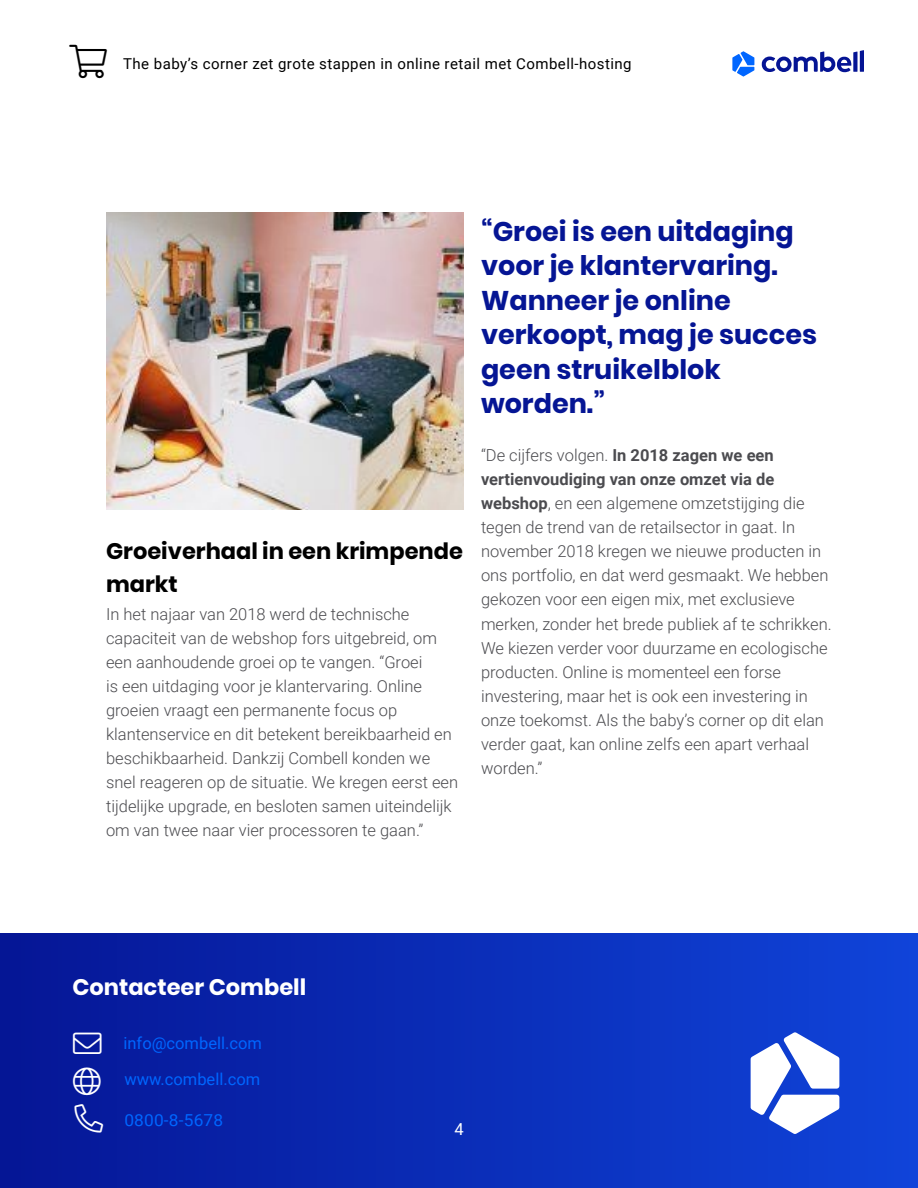
<style>
.page{position:relative;width:918px;height:1188px;background:#fff}
.page>*{position:absolute;margin:0;border:0;box-sizing:border-box;transform-origin:0 0}
.t1{font:300 33.45px "Font Awesome 5 Pro";color:#000}
.t2{font:700 27px/34.5px "Poppins";color:#051594}
.t3{font:700 22.5px/33px "Poppins";color:#000}
.t4{font:700 22.5px "Poppins";color:#fff}
.t5{font:300 16.5px/24px "Roboto";color:#4b4b4f}
.t6{font:16.5px "Roboto";color:#06f}
.t7{font:16.5px "Roboto";color:#06f;scale:1.05 1}
.t8{font:16.5px "Roboto";color:#fff}
.t9{font:15px "Roboto";letter-spacing:.03em;color:#000}
.s1{font-weight:700}
.s2{color:#fff}
</style>
<div class="page">
<svg style="left:762px;top:50px;width:102px;height:22px"></svg>
<svg style="left:732px;top:51px;width:22px;height:26px"></svg>
<div style="left:0;top:934px;width:918px;height:254px;background:linear-gradient(to right,#051595,#1044da)"></div>
<svg style="left:751px;top:1032px;width:88px;height:102px"></svg>
<img style="left:106px;top:213px;width:357px;height:297px">
<svg style="left:73px;top:1033px;width:29px;height:21px"></svg>
<svg style="left:73px;top:1068px;width:28px;height:27px"></svg>
<svg style="left:75px;top:1104px;width:28px;height:29px"></svg>
<h1 class="t1" style="left:70px;top:45px;width:39px">▲□■▼</h1>
<p class="t9" style="left:123px;top:53px;width:510px">The baby’s corner zet grote stappen in online retail met Combell-hosting</p>
<h3 class="t3" style="left:106px;top:535px;width:358px">Groeiverhaal in een krimpende markt</h3>
<p class="t5" style="left:106px;top:602px;width:354px">In het najaar van 2018 werd de technische capaciteit van de webshop fors uitgebreid, om een aanhoudende groei op te vangen. “Groei<br>is een uitdaging voor je klantervaring. Online groeien vraagt een permanente focus op klantenservice en dit betekent bereikbaarheid en beschikbaarheid. Dankzij Combell konden we snel reageren op de situatie. We kregen eerst een tijdelijke upgrade, en besloten samen uiteindelijk om van twee naar vier processoren te gaan.”</p>
<h2 class="t2" style="left:481px;top:214px;width:338px">“Groei is een uitdaging voor je klantervaring.<br>Wanneer je online verkoopt, mag je succes geen struikelblok worden.”</h2>
<p class="t5" style="left:481px;top:443px;width:352px">“De cijfers volgen. <span class="s1">In 2018 zagen we een vertienvoudiging van onze omzet via de webshop</span>, en een algemene omzetstijging die tegen de trend van de retailsector in gaat. In november 2018 kregen we nieuwe producten in ons portfolio, en dat werd gesmaakt. We hebben gekozen voor een eigen mix, met exclusieve merken, zonder het brede publiek af te schrikken.<br>We kiezen verder voor duurzame en ecologische producten. Online is momenteel een forse investering, maar het is ook een investering in onze toekomst. Als the baby’s corner op dit elan verder gaat, kan online zelfs een apart verhaal worden.”</p>
<h3 class="t4" style="left:72px;top:974px;width:235px">Contacteer Combell</h3>
<p class="t6" style="left:73px;top:1032px;width:190px"><span class="s2">■❖●□</span> info@combell.com</p>
<p class="t6" style="left:73px;top:1068px;width:189px"><span class="s2">●□</span> www.combell.com</p>
<p class="t7" style="left:124px;top:1109px;width:96px">0800-8-5678</p>
<p class="t8" style="left:454px;top:1118px;width:11px">4</p>
</div>
